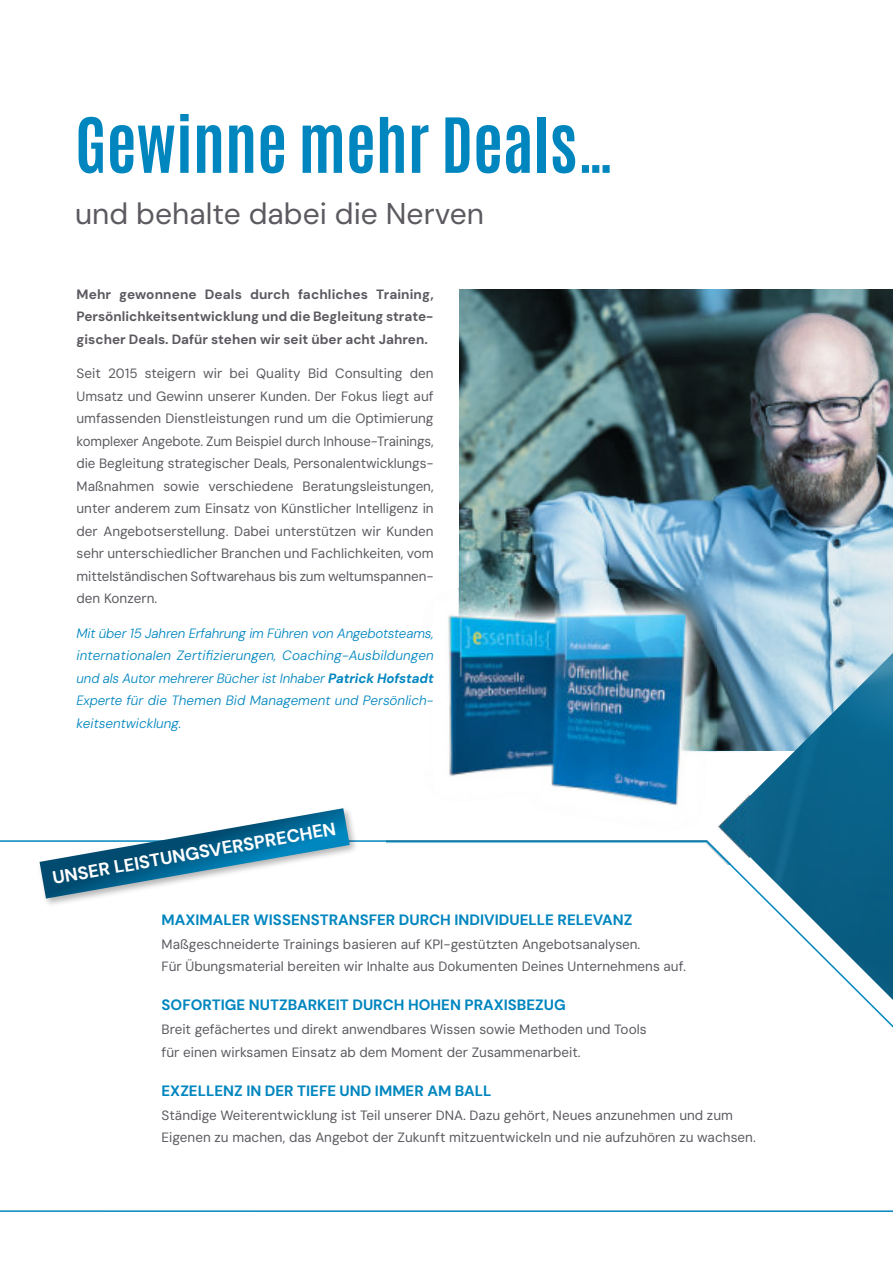
<style>
.page{position:relative;width:893px;height:1263px;background:#fff}
.page>*{position:absolute;margin:0;border:0;box-sizing:border-box;transform-origin:0 0}
.t1{font:700 64.5px "Antonio";color:#0086bf}
.t2{font:30px "DM Sans 18 pt";color:#5c5960}
.t3{font:700 18px "DM Sans";color:#fff}
.t4{font:700 15px "DM Sans";color:#0086bf}
.t5{font:13.5px/22.5px "DM Sans 9 pt";color:#5c5960}
.t6{font:italic 300 13.5px/22.5px "DM Sans";letter-spacing:.005em;color:#0086bf;text-align:justify}
.t7{font:700 13.5px/22.5px "DM Sans";color:#5c5960;text-align:justify}
.s1{font-weight:700}
</style>
<div class="page">
<div style="left:459px;top:289px;width:434px;height:461px;background:#0086bf;opacity:.31"></div>
<svg style="left:0;top:840px;width:719px;height:372px"></svg>
<img style="left:719px;top:289px;width:174px;height:923px">
<img style="left:386px;top:555px;width:364px;height:309px">
<img style="left:421px;top:589px;width:295px;height:242px">
<img style="left:38px;top:815px;width:321px;height:93px">
<img style="left:40px;top:808px;width:310px;height:90px">
<h1 class="t1" style="left:75px;top:98px;width:541px">Gewinne mehr Deals…</h1>
<h2 class="t2" style="left:75px;top:194px;width:410px">und behalte dabei die Nerven</h2>
<p class="t7" style="left:77px;top:283px;width:359px">Mehr gewonnene Deals durch fachliches Training, Persönlichkeitsentwicklung und die Begleitung strate&shy;gischer Deals. Dafür stehen wir seit über acht Jahren.</p>
<p class="t5" style="left:77px;top:363px;width:359px;text-align:justify">Seit 2015 steigern wir bei Quality Bid Consulting den Umsatz und Gewinn unserer Kunden. Der Fokus liegt auf umfassenden Dienstleistungen rund um die Optimierung komplexer Angebote. Zum Beispiel durch Inhouse-Trainings, die Begleitung strategischer Deals, Personalentwicklungs-Maßnahmen sowie verschiedene Beratungsleistungen, unter anderem zum Einsatz von Künstlicher Intelligenz in der Angebotserstellung. Dabei unterstützen wir Kunden sehr unterschiedlicher Branchen und Fachlichkeiten, vom mittelständischen Softwarehaus bis zum weltumspannen&shy;den Konzern.</p>
<p class="t6" style="left:77px;top:622px;width:359px">Mit über 15 Jahren Erfahrung im Führen von Angebotsteams, internationalen Zertifizierungen, Coaching-Ausbildungen und als Autor mehrerer Bücher ist Inhaber <span class="s1">Patrick Hofstadt </span>Experte für die Themen Bid Management und Persönlich&shy;keitsentwicklung.</p>
<h3 class="t3" style="left:51px;top:867px;width:289px;rotate:-10deg">UNSER LEISTUNGSVERSPRECHEN</h3>
<p class="t4" style="left:162px;top:910px;width:472px">MAXIMALER WISSENSTRANSFER DURCH INDIVIDUELLE RELEVANZ</p>
<p class="t5" style="left:162px;top:933px;width:526px">Maßgeschneiderte Trainings basieren auf KPI-gestützten Angebotsanalysen.<br>Für Übungsmaterial bereiten wir Inhalte aus Dokumenten Deines Unternehmens auf.</p>
<p class="t4" style="left:162px;top:995px;width:406px">SOFORTIGE NUTZBARKEIT DURCH HOHEN PRAXISBEZUG</p>
<p class="t5" style="left:162px;top:1018px;width:487px">Breit gefächertes und direkt anwendbares Wissen sowie Methoden und Tools für einen wirksamen Einsatz ab dem Moment der Zusammenarbeit.</p>
<p class="t4" style="left:162px;top:1081px;width:332px">EXZELLENZ IN DER TIEFE UND IMMER AM BALL</p>
<p class="t5" style="left:162px;top:1104px;width:596px">Ständige Weiterentwicklung ist Teil unserer DNA. Dazu gehört, Neues anzunehmen und zum<br>Eigenen zu machen, das Angebot der Zukunft mitzuentwickeln und nie aufzuhören zu wachsen.</p>
</div>
